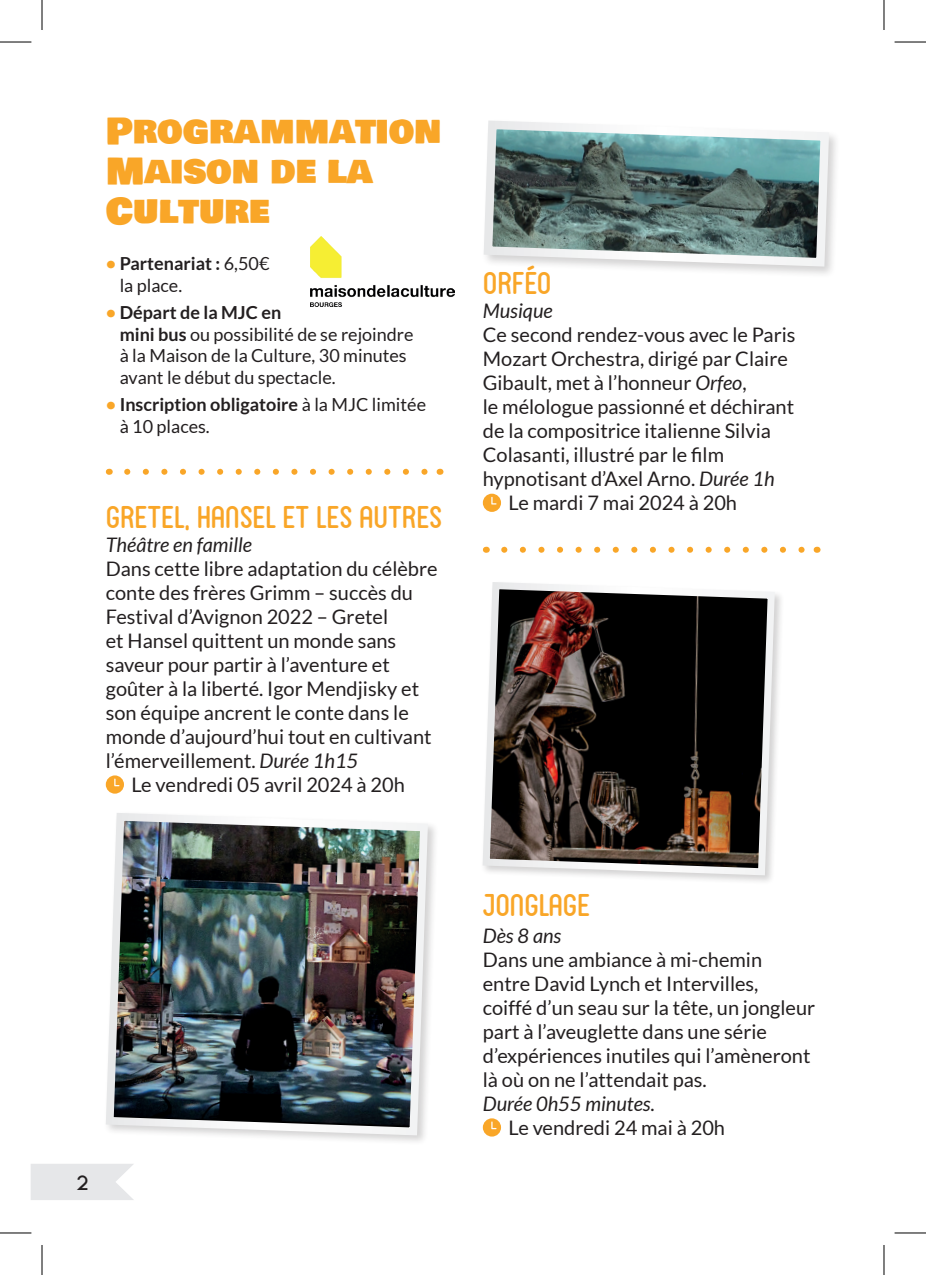
<style>
.page{position:relative;width:926px;height:1275px;background:#fff}
.page>*{position:absolute;margin:0;border:0;box-sizing:border-box;transform-origin:0 0}
.t1{font:36px/40px "Bowlby One SC";color:#f9a628}
.t2{font:30px "FV Almelo";color:#f9a628}
.t3{font:24px "Young";color:#231f20}
.t4{font:20px/24px "Lato";color:#231f20}
.t5{font:italic 20px "Lato";color:#231f20}
.t6{font:18px/21.6px "Lato";color:#231f20}
.s1{font-weight:700;color:#f9a628}
.s2{font-weight:700}
.s3{font-style:italic}
</style>
<div class="page">
<svg style="left:31px;top:1164px;width:103px;height:36px"></svg>
<img style="left:106px;top:813px;width:326px;height:326px">
<svg style="left:127px;top:469px;width:301px;height:6px"></svg>
<img style="left:310px;top:237px;width:144px;height:69px">
<svg style="left:106px;top:775px;width:18px;height:18px"></svg>
<svg style="left:483px;top:494px;width:18px;height:18px"></svg>
<svg style="left:483px;top:1118px;width:18px;height:18px"></svg>
<div style="left:481px;top:118px;width:360px;height:160px;background:#231f20;opacity:.2"></div>
<svg style="left:481px;top:118px;width:352px;height:153px"></svg>
<svg style="left:504px;top:547px;width:301px;height:6px"></svg>
<div style="left:480px;top:580px;width:304px;height:305px;background:#231f20;opacity:.2"></div>
<svg style="left:480px;top:580px;width:298px;height:299px"></svg>
<hr style="left:0;top:42px;width:30px;height:1px;background:#000">
<hr style="left:896px;top:42px;width:30px;height:1px;background:#000">
<hr style="left:0;top:1232px;width:30px;height:1px;background:#000">
<hr style="left:896px;top:1232px;width:30px;height:1px;background:#000">
<hr style="left:42px;top:0;width:1px;height:30px;background:#000">
<hr style="left:42px;top:1245px;width:1px;height:30px;background:#000">
<hr style="left:884px;top:0;width:1px;height:30px;background:#000">
<hr style="left:884px;top:1245px;width:1px;height:30px;background:#000">
<h1 class="t1" style="left:106px;top:112px;width:337px">Programmation<br>Maison de la<br>Culture</h1>
<p class="t6" style="left:120px;top:253px;width:151px;text-indent:-14px"><span class="s1">•</span> <span class="s2">Partenariat :</span> 6,50€ la place.</p>
<p class="t6" style="left:120px;top:302px;width:295px;text-indent:-14px"><span class="s1">•</span> <span class="s2">Départ de la MJC en<br>mini bus</span> ou possibilité de se rejoindre à la Maison de la Culture, 30 minutes avant le début du spectacle.</p>
<p class="t6" style="left:120px;top:394px;width:308px;text-indent:-14px"><span class="s1">•</span> <span class="s2">Inscription obligatoire</span> à la MJC limitée à 10 places.</p>
<h2 class="t2" style="left:106px;top:499px;width:338px">GRETEL, HANSEL ET LES AUTRES</h2>
<p class="t5" style="left:106px;top:534px;width:148px">Théâtre en famille</p>
<p class="t4" style="left:106px;top:557px;width:333px">Dans cette libre adaptation du célèbre</p>
<p class="t4" style="left:106px;top:581px;width:309px">conte des frères Grimm – succès du</p>
<p class="t4" style="left:106px;top:605px;width:284px">Festival d’Avignon 2022 – Gretel</p>
<p class="t4" style="left:106px;top:629px;width:292px">et Hansel quittent un monde sans</p>
<p class="t4" style="left:106px;top:653px;width:285px">saveur pour partir à l’aventure et</p>
<p class="t4" style="left:106px;top:677px;width:315px">goûter à la liberté. Igor Mendjisky et</p>
<p class="t4" style="left:106px;top:701px;width:305px">son équipe ancrent le conte dans le</p>
<p class="t4" style="left:106px;top:725px;width:327px">monde d’aujourd’hui tout en cultivant</p>
<p class="t4" style="left:106px;top:749px;width:254px">l’émerveillement. <span class="s3">Durée 1h15</span></p>
<p class="t4" style="left:131px;top:773px;width:275px">Le vendredi 05 avril 2024 à 20h</p>
<p class="t3" style="left:77px;top:1168px;width:13px">2</p>
<h2 class="t2" style="left:483px;top:266px;width:70px">ORFÉO</h2>
<p class="t5" style="left:483px;top:300px;width:71px">Musique</p>
<p class="t4" style="left:483px;top:323px;width:314px">Ce second rendez-vous avec le Paris</p>
<p class="t4" style="left:483px;top:347px;width:307px">Mozart Orchestra, dirigé par Claire</p>
<p class="t4" style="left:483px;top:371px;width:265px">Gibault, met à l’honneur <span class="s3">Orfeo</span>,</p>
<p class="t4" style="left:483px;top:395px;width:313px">le mélologue passionné et déchirant</p>
<p class="t4" style="left:483px;top:419px;width:290px">de la compositrice italienne Silvia</p>
<p class="t4" style="left:483px;top:443px;width:243px">Colasanti, illustré par le film</p>
<p class="t4" style="left:483px;top:467px;width:293px">hypnotisant d’Axel Arno. <span class="s3">Durée 1h</span></p>
<p class="t4" style="left:508px;top:491px;width:230px">Le mardi 7 mai 2024 à 20h</p>
<h2 class="t2" style="left:483px;top:887px;width:109px">JONGLAGE</h2>
<p class="t5" style="left:483px;top:924px;width:80px">Dès 8 ans</p>
<p class="t4" style="left:483px;top:947px;width:334px">Dans une ambiance à mi-chemin<br>entre David Lynch et Intervilles,<br>coiffé d’un seau sur la tête, un jongleur part à l’aveuglette dans une série d’expériences inutiles qui l’amèneront là où on ne l’attendait pas.</p>
<p class="t5" style="left:483px;top:1092px;width:174px">Durée 0h55 minutes.</p>
<p class="t4" style="left:508px;top:1115px;width:218px">Le vendredi 24 mai à 20h</p>
</div>
